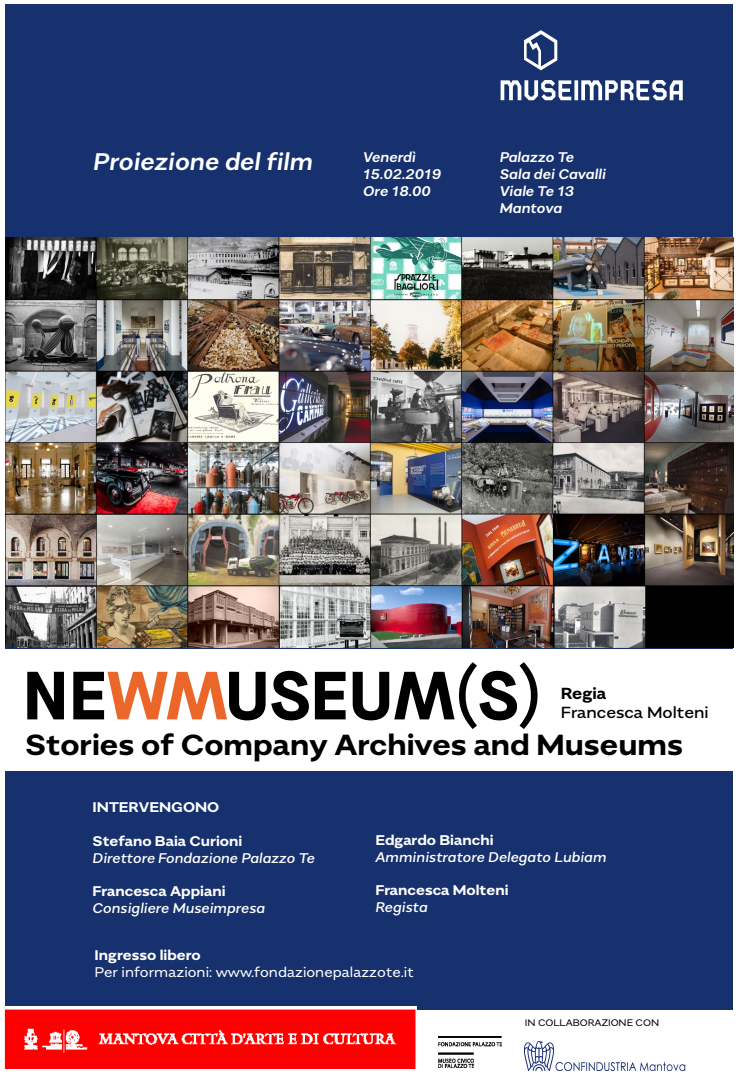
<style>
.page{position:relative;width:740px;height:1080px;background:#fff}
.page>*{position:absolute;margin:0;border:0;box-sizing:border-box;transform-origin:0 0}
.t1{font:700 29px "Alergia Wide";color:#000}
.t2{font:italic 600 24px "Alergia Wide";color:#fff}
.t3{font:500 16px "Alergia Wide";color:#000}
.t4{font:700 16px "Alergia Wide";color:#000}
.t5{font:700 14px "Alergia Wide";color:#fff}
.t6{font:italic 500 14px "Alergia Wide";color:#fff}
.t7{font:italic 600 14px/16.8px "Alergia Wide";color:#fff}
.t8{font:14px "Alergia Wide";color:#fff}
.t9{font:9.5px "Alergia Wide";color:#000}
</style>
<div class="page">
<div style="left:5px;top:4px;width:728px;height:1006px;background:#16316e"></div>
<img style="left:5px;top:238px;width:728px;height:409px">
<svg style="left:501px;top:80px;width:70px;height:20px"></svg>
<svg style="left:574px;top:80px;width:4px;height:20px"></svg>
<svg style="left:581px;top:80px;width:102px;height:20px"></svg>
<svg style="left:524px;top:30px;width:33px;height:40px"></svg>
<div style="left:0;top:649px;width:740px;height:121px;background:#fff"></div>
<svg style="left:27px;top:672px;width:37px;height:47px"></svg>
<svg style="left:73px;top:671px;width:236px;height:49px"></svg>
<svg style="left:315px;top:672px;width:31px;height:47px"></svg>
<svg style="left:353px;top:662px;width:185px;height:67px"></svg>
<img style="left:524px;top:1040px;width:162px;height:30px">
<img style="left:438px;top:1037px;width:63px;height:30px">
<img style="left:4px;top:1007px;width:412px;height:61px">
<h2 class="t2" style="left:93px;top:143px;width:221px">Proiezione del film</h2>
<p class="t7" style="left:500px;top:148px;width:108px">Palazzo Te<br>Sala dei Cavalli<br>Viale Te 13<br>Mantova</p>
<p class="t7" style="left:363px;top:148px;width:79px">Venerdì<br>15.02.2019<br>Ore 18.00</p>
<p class="t4" style="left:561px;top:681px;width:47px">Regia</p>
<p class="t3" style="left:561px;top:700px;width:149px">Francesca Molteni</p>
<h1 class="t1" style="left:25px;top:722px;width:659px">Stories of Company Archives and Museums</h1>
<p class="t5" style="left:93px;top:796px;width:128px">INTERVENGONO</p>
<p class="t5" style="left:93px;top:830px;width:151px">Stefano Baia Curioni</p>
<p class="t6" style="left:93px;top:847px;width:224px">Direttore Fondazione Palazzo Te</p>
<p class="t5" style="left:93px;top:880px;width:134px">Francesca Appiani</p>
<p class="t6" style="left:93px;top:897px;width:174px">Consigliere Museimpresa</p>
<p class="t5" style="left:95px;top:944px;width:108px">Ingresso libero</p>
<p class="t8" style="left:95px;top:961px;width:321px">Per informazioni: www.fondazionepalazzote.it</p>
<p class="t5" style="left:375px;top:829px;width:120px">Edgardo Bianchi</p>
<p class="t6" style="left:375px;top:846px;width:233px">Amministratore Delegato Lubiam</p>
<p class="t5" style="left:375px;top:879px;width:135px">Francesca Molteni</p>
<p class="t6" style="left:375px;top:896px;width:54px">Regista</p>
<p class="t9" style="left:525px;top:1015px;width:136px">IN COLLABORAZIONE CON</p>
</div>
